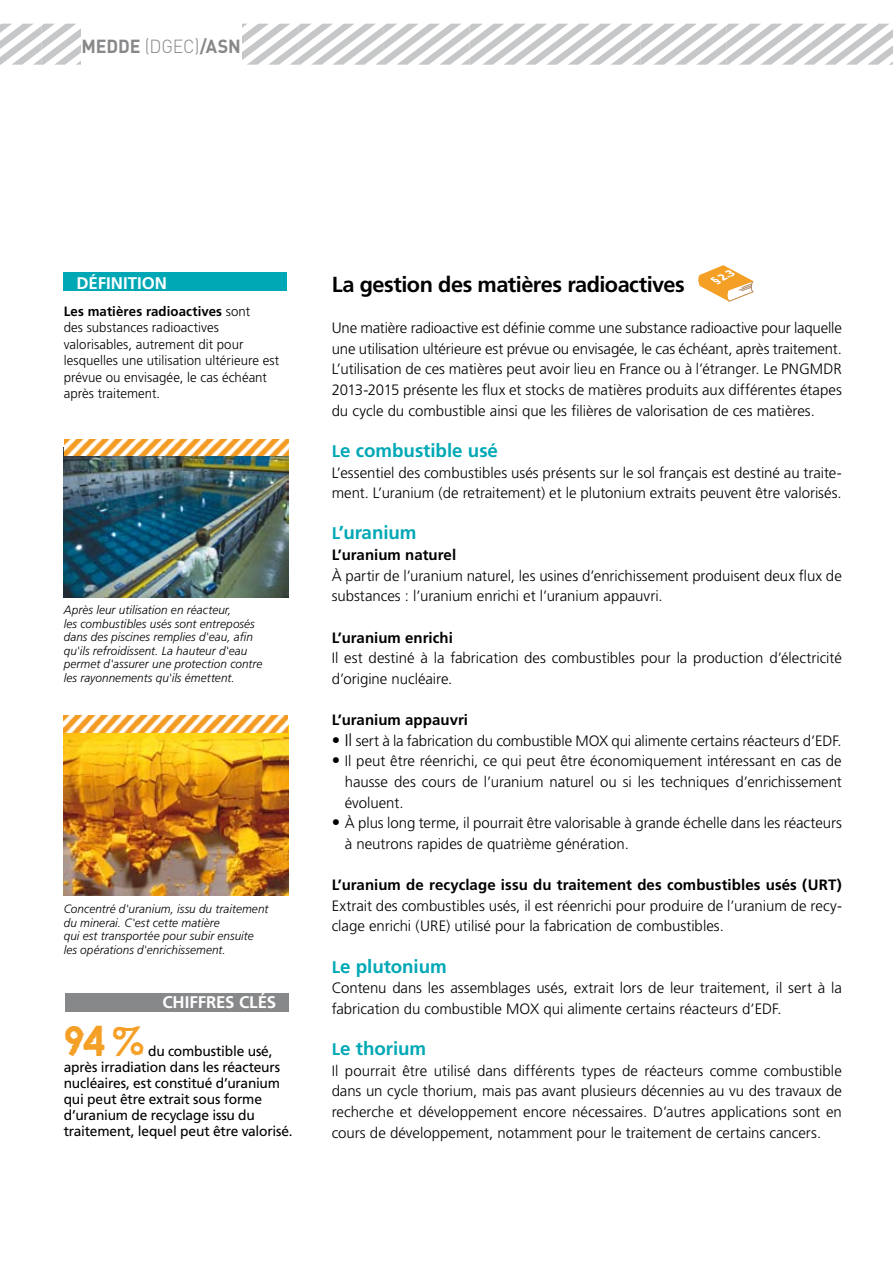
<style>
.page{position:relative;width:893px;height:1263px;background:#fff}
.page>*{position:absolute;margin:0;border:0;box-sizing:border-box;transform-origin:0 0}
.t1{font:45px "nu century gothic Bold";color:#f49f25}
.t2{font:700 21.75px "Frutiger";letter-spacing:-.025em;color:#000}
.t3{font:700 18.75px "Frutiger";letter-spacing:-.005em;color:#00a8b5}
.t4{font:700 18.75px "DIN";letter-spacing:-.005em;color:#87888a;scale:.95 1}
.t5{font:700 16.8px "Frutiger";color:#fff}
.t6{font:300 15px/20.7px "Frutiger";color:#000}
.t7{font:700 15px "Frutiger";letter-spacing:.005em;color:#000}
.t8{font:14.1px/15.9px "Frutiger";letter-spacing:-.015em;color:#000}
.t9{font:300 13.5px/16.5px "Frutiger";letter-spacing:.005em;color:#000}
.t10{font:italic 300 12px/13.5px "Frutiger";letter-spacing:.005em;color:#000}
.t11{font:italic 900 10.5px "Frutiger";color:#fff}
.s1{font-weight:300}
.s2{font-weight:700}
.s3{font-size:16.8px}
</style>
<div class="page">
<svg style="left:0;top:24px;width:893px;height:41px"></svg>
<svg style="left:698px;top:265px;width:56px;height:37px"></svg>
<div style="left:81px;top:23px;width:161px;height:44px;background:#fff"></div>
<img style="left:64px;top:725px;width:224px;height:170px">
<img style="left:64px;top:716px;width:223px;height:17px">
<div style="left:64px;top:272px;width:223px;height:19px;background:#00a8b5"></div>
<img style="left:64px;top:448px;width:225px;height:149px">
<img style="left:65px;top:439px;width:223px;height:17px">
<div style="left:66px;top:993px;width:223px;height:19px;background:#87888a"></div>
<p class="t4" style="left:82px;top:34px;width:169px">MEDDE <span class="s1">(DGEC)</span>/ASN</p>
<p class="t5" style="left:77px;top:273px;width:92px">définition</p>
<p class="t9" style="left:64px;top:303px;width:217px"><span class="s2">Les matières radioactives</span> sont<br>des substances radioactives valorisables, autrement dit pour lesquelles une utilisation ultérieure est prévue ou envisagée, le cas échéant après traitement.</p>
<p class="t10" style="left:64px;top:603px;width:200px">Après leur utilisation en réacteur,<br>les combustibles usés sont entreposés dans des piscines remplies d'eau, afin qu'ils refroidissent. La hauteur d'eau permet d'assurer une protection contre les rayonnements qu'ils émettent.</p>
<p class="t10" style="left:64px;top:902px;width:206px">Concentré d'uranium, issu du traitement du minerai. C'est cette matière<br>qui est transportée pour subir ensuite les opérations d'enrichissement.</p>
<p class="t5" style="left:162px;top:992px;width:113px">ch iffres clés</p>
<h1 class="t1" style="left:64px;top:1018px;width:83px">94%</h1>
<p class="t8" style="left:64px;top:1044px;width:230px;text-indent:84px">du combustible usé, après irradiation dans les réacteurs nucléaires, est constitué d’uranium qui peut être extrait sous forme d’uranium de recyclage issu du traitement, lequel peut être valorisé.</p>
<h2 class="t2" style="left:332px;top:272px;width:355px">La gestion des matières radioactives</h2>
<p class="t11" style="left:711px;top:275px;width:24px;rotate:-26deg">§ 2.3</p>
<p class="t6" style="left:332px;top:318px;width:512px;text-align:justify">Une matière radioactive est définie comme une substance radioactive pour laquelle une utilisation ultérieure est prévue ou envisagée, le cas échéant, après traitement.<br>L’utilisation de ces matières peut avoir lieu en France ou à l’étranger. Le PNGMDR 2013-2015 présente les flux et stocks de matières produits aux différentes étapes du cycle du combustible ainsi que les filières de valorisation de ces matières.</p>
<p class="t3" style="left:332px;top:439px;width:168px"><span class="s3">L</span>e combustible usé</p>
<p class="t6" style="left:332px;top:462px;width:512px">L’essentiel des combustibles usés présents sur le sol français est destiné au traite&shy;ment. L’uranium (de retraitement) et le plutonium extraits peuvent être valorisés.</p>
<p class="t3" style="left:332px;top:522px;width:86px"><span class="s3">L</span>’uranium</p>
<p class="t7" style="left:332px;top:546px;width:126px">L’uranium naturel</p>
<p class="t6" style="left:332px;top:565px;width:512px">à partir de l’uranium naturel, les usines d’enrichissement produisent deux flux de substances : l’uranium enrichi et l’uranium appauvri.</p>
<p class="t7" style="left:332px;top:629px;width:123px">L’uranium enrichi</p>
<p class="t6" style="left:332px;top:648px;width:512px">Il est destiné à la fabrication des combustibles pour la production d’électricité d’origine nucléaire.</p>
<p class="t7" style="left:332px;top:711px;width:138px">L’uranium appauvri</p>
<p class="t6" style="left:332px;top:730px;width:512px"><span class="s3">• i l</span> sert à la fabrication du combustible MOX qui alimente certains réacteurs d’EDF.</p>
<p class="t6" style="left:345px;top:751px;width:499px;text-align:justify;text-indent:-13px"><span class="s3">•</span> Il peut être réenrichi, ce qui peut être économiquement intéressant en cas de hausse des cours de l’uranium naturel ou si les techniques d’enrichissement évoluent.</p>
<p class="t6" style="left:345px;top:813px;width:499px;text-indent:-13px"><span class="s3">•</span> à plus long terme, il pourrait être valorisable à grande échelle dans les réacteurs à neutrons rapides de quatrième génération.</p>
<p class="t7" style="left:332px;top:876px;width:512px">L’uranium de recyclage issu du traitement des combustibles usés (URT)</p>
<p class="t6" style="left:332px;top:895px;width:512px">Extrait des combustibles usés, il est réenrichi pour produire de l’uranium de recy&shy;clage enrichi (URE) utilisé pour la fabrication de combustibles.</p>
<p class="t3" style="left:332px;top:955px;width:117px"><span class="s3">L</span>e plutonium</p>
<p class="t6" style="left:332px;top:978px;width:512px">Contenu dans les assemblages usés, extrait lors de leur traitement, il sert à la fabrication du combustible MOX qui alimente certains réacteurs d’EDF.</p>
<p class="t3" style="left:332px;top:1038px;width:96px"><span class="s3">L</span>e thorium</p>
<p class="t6" style="left:332px;top:1060px;width:512px;text-align:justify">Il pourrait être utilisé dans différents types de réacteurs comme combustible dans un cycle thorium, mais pas avant plusieurs décennies au vu des travaux de recherche et développement encore nécessaires. D’autres applications sont en cours de développement, notamment pour le traitement de certains cancers.</p>
</div>
